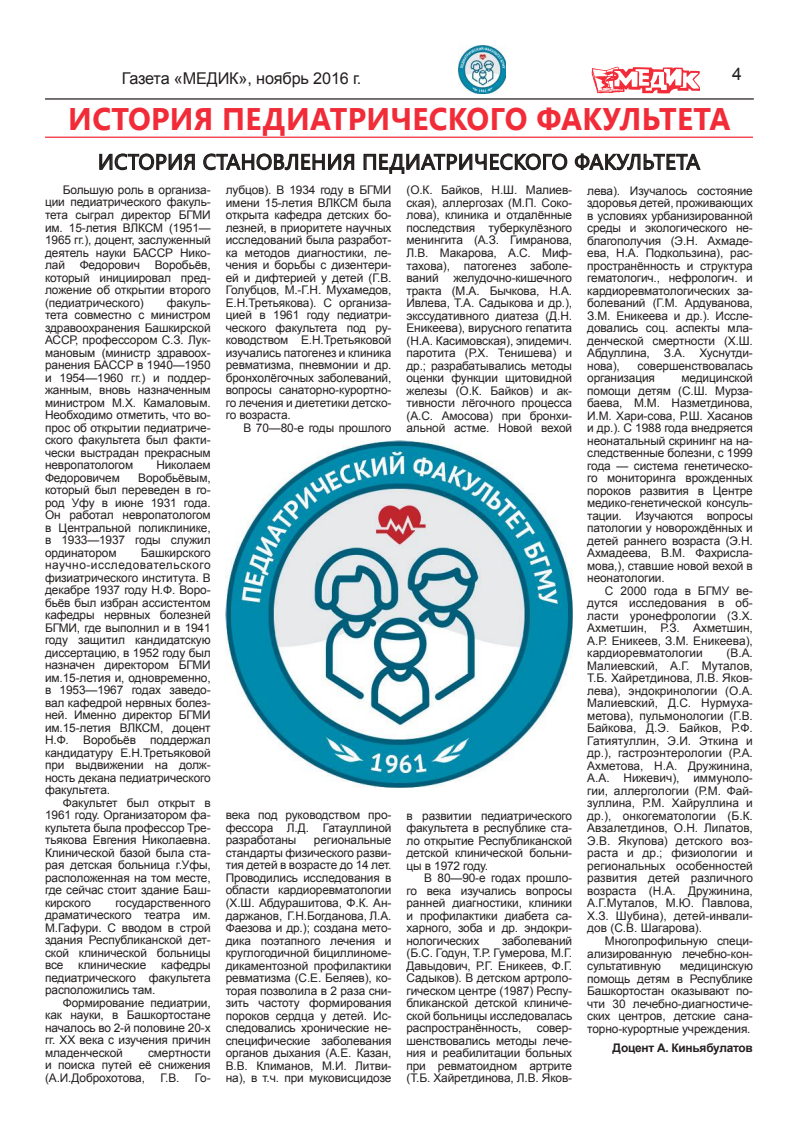
<style>
.page{position:relative;width:798px;height:1134px;background:#fff}
.page>*{position:absolute;margin:0;border:0;box-sizing:border-box;transform-origin:0 0}
.t1{font:700 31.25px "Segoe UI";letter-spacing:.01em;color:#f12c38;scale:.96 1}
.t2{font:21.25px "Segoe UI";letter-spacing:.02em;color:#241f1f}
.t3{font:17.5px "Arial";color:#241f1f}
.t4{font:16.25px "Arial";letter-spacing:-.01em;color:#241f1f}
.t5{font:11.88px/12.5px "Arial";letter-spacing:-.01em;color:#241f1f;text-align:justify}
.t6{font:700 11.88px "Arial";letter-spacing:-.02em;color:#241f1f}
</style>
<div class="page">
<svg style="left:591px;top:66px;width:108px;height:28px"></svg>
<hr style="left:45px;top:98px;width:708px;height:2px;background:#241f1f">
<hr style="left:45px;top:137px;width:707px;height:1px;background:#f12c38">
<img style="left:458px;top:46px;width:47px;height:47px">
<svg style="left:99px;top:153px;width:96px;height:18px"></svg>
<svg style="left:203px;top:153px;width:152px;height:18px"></svg>
<svg style="left:363px;top:153px;width:204px;height:21px"></svg>
<svg style="left:574px;top:153px;width:127px;height:18px"></svg>
<img style="left:226px;top:441px;width:346px;height:346px">
<h3 class="t4" style="left:122px;top:67px;width:241px">Газета «МЕДИК», ноябрь 2016 г.</h3>
<h3 class="t3" style="left:731px;top:62px;width:11px">4</h3>
<h1 class="t1" style="left:68px;top:97px;width:691px">ИСТОРИЯ ПЕДИАТРИЧЕСКОГО ФАКУЛЬТЕТА</h1>
<h2 class="t2" style="left:98px;top:147px;width:603px">ИСТОРИЯ СТАНОВЛЕНИЯ ПЕДИАТРИЧЕСКОГО ФАКУЛЬТЕТА</h2>
<p class="t5" style="left:45px;top:184px;width:167px;text-indent:18px">Большую роль в организа&shy;ции педиатрического факуль&shy;тета сыграл директор БГМИ им. 15-летия ВЛКСМ (1951— 1965 гг.), доцент, заслуженный деятель науки БАССР Нико&shy;лай Федорович Воробьёв, который инициировал пред&shy;ложение об открытии второго (педиатрического)</p>
<p class="t5" style="left:226px;top:184px;width:167px">лубцов). В 1934 году в БГМИ имени 15-летия ВЛКСМ была открыта кафедра детских бо&shy;лезней, в приоритете научных исследований была разработ&shy;ка методов диагностики, ле&shy;чения и борьбы с дизентери&shy;ей и дифтерией у детей (Г.В.<br>Голубцов, М.-Г.Н. Мухамедов, Е.Н.Третьякова). С организа&shy;цией в 1961 году педиатри&shy;ческого факультета под ру&shy;ководством Е.Н.Третьяковой изучались патогенез и клиника ревматизма, пневмонии и др. бронхолёгочных заболеваний, вопросы санаторно-курортно&shy;го лечения и диететики детско&shy;го возраста.</p>
<p class="t5" style="left:243px;top:422px;width:149px">В 70—80-е годы прошлого</p>
<p class="t5" style="left:406px;top:184px;width:167px">(О.К. Байков, Н.Ш. Малиев&shy;ская), аллергозах (М.П. Соко&shy;лова), клиника и отдалённые последствия туберкулёзного менингита (А.З. Гимранова, Л.В. Макарова, А.С. Миф&shy;тахова), патогенез заболе&shy;ваний желудочно-кишечного тракта (М.А. Бычкова, Н.А.<br>Ивлева, Т.А. Садыкова и др.), экссудативного диатеза (Д.Н.<br>Еникеева), вирусного гепатита (Н.А. Касимовская), эпидемич. паротита (Р.Х. Тенишева) и др.; разрабатывались методы оценки функции щитовидной железы (О.К. Байков) и ак&shy;тивности лёгочного процесса (А.С. Амосова) при бронхи&shy;альной астме. Новой вехой</p>
<p class="t5" style="left:587px;top:184px;width:167px">лева). Изучалось состояние здоровья детей, проживающих в условиях урбанизированной среды и экологического не&shy;благополучия (Э.Н. Ахмаде&shy;ева, Н.А. Подкользина), рас&shy;пространённость и структура гематологич., нефрологич. и кардиоревматологических за&shy;болеваний (Г.М. Ардуванова, З.М. Еникеева и др.). Иссле&shy;довались соц. аспекты мла&shy;денческой смертности (Х.Ш.<br>Абдуллина, З.А. Хуснутди&shy;нова),</p>
<p class="t5" style="left:45px;top:296px;width:167px;text-indent:122px">факуль&shy;тета совместно с министром здравоохранения Башкирской АССР, профессором С.З. Лук&shy;мановым (министр здравоох&shy;ранения БАССР в 1940—1950 и 1954—1960 гг.) и поддер&shy;жанным, вновь назначенным министром М.Х. Камаловым.<br>Необходимо отметить, что во&shy;прос об открытии педиатриче&shy;ского факультета был факти&shy;чески выстрадан прекрасным невропатологом</p>
<p class="t5" style="left:587px;top:359px;width:167px;text-indent:50px">совершенствовалась организация</p>
<p class="t5" style="left:587px;top:372px;width:167px;text-indent:94px">медицинской помощи детям (С.Ш. Мурза&shy;баева, М.М. Назметдинова, И.М. Хари-сова, Р.Ш. Хасанов и др.). С 1988 года внедряется неонатальный скрининг на на&shy;следственные болезни, с 1999 года — система генетическо&shy;го мониторинга врожденных пороков развития в Центре медико-генетической консуль&shy;тации. Изучаются вопросы патологии у новорождённых и детей раннего возраста (Э.Н.<br>Ахмадеева, В.М. Фахрисла&shy;мова,), ставшие новой вехой в неонатологии.</p>
<p class="t5" style="left:587px;top:584px;width:167px;text-indent:18px">С 2000 года в БГМУ ве&shy;дутся исследования в об&shy;ласти уронефрологии (З.Х.<br>Ахметшин, Р.З. Ахметшин, А.Р. Еникеев, З.М. Еникеева), кардиоревматологии</p>
<p class="t5" style="left:156px;top:459px;width:56px">Николаем</p>
<p class="t5" style="left:45px;top:471px;width:167px;text-indent:93px">Воробьёвым, который был переведен в го&shy;род Уфу в июне 1931 года.<br>Он работал невропатологом в Центральной поликлинике, в 1933—1937 годы служил ординатором</p>
<p class="t5" style="left:45px;top:471px;width:76px">Федоровичем</p>
<p class="t5" style="left:45px;top:546px;width:167px;text-indent:96px">Башкирского научно-исследовательского физиатрического института. В декабре 1937 году Н.Ф. Воро&shy;бьёв был избран ассистентом кафедры нервных болезней БГМИ, где выполнил и в 1941 году защитил кандидатскую диссертацию, в 1952 году был назначен директором БГМИ им.15-летия и, одновременно, в 1953—1967 годах заведо&shy;вал кафедрой нервных болез&shy;ней. Именно директор БГМИ им.15-летия ВЛКСМ, доцент Н.Ф. Воробьёв поддержал кандидатуру Е.Н.Третьяковой при выдвижении на долж&shy;ность декана педиатрического факультета.</p>
<p class="t5" style="left:45px;top:796px;width:167px;text-indent:18px">Факультет был открыт в 1961 году. Организатором фа&shy;культета была профессор Тре&shy;тьякова Евгения Николаевна.<br>Клинической базой была ста&shy;рая детская больница г.Уфы, расположенная на том месте, где сейчас стоит здание Баш&shy;кирского</p>
<p class="t5" style="left:587px;top:647px;width:167px;text-indent:139px">(В.А.<br>Малиевский, А.Г. Муталов, Т.Б. Хайретдинова, Л.В. Яков&shy;лева), эндокринологии (О.А.<br>Малиевский, Д.С. Нурмуха&shy;метова), пульмонологии (Г.В.<br>Байкова, Д.Э. Байков, Р.Ф.<br>Гатиятуллин, Э.И. Эткина и др.), гастроэнтерологии (Р.А.<br>Ахметова, Н.А. Дружинина, А.А. Нижевич), иммуноло&shy;гии, аллергологии (Р.М. Фай&shy;зуллина, Р.М. Хайруллина и др.), онкогематологии (Б.К.<br>Авзалетдинов, О.Н. Липатов, Э.В. Якупова) детского воз&shy;раста и др.; физиологии и региональных особенностей развития детей различного возраста (Н.А. Дружинина, А.Г.Муталов, М.Ю. Павлова, Х.З. Шубина), детей-инвали&shy;дов (С.В. Шагарова).</p>
<p class="t5" style="left:587px;top:935px;width:167px;text-indent:18px">Многопрофильную специ&shy;ализированную лечебно-кон&shy;сультативную</p>
<p class="t5" style="left:226px;top:809px;width:167px">века под руководством про&shy;фессора Л.Д. Гатауллиной разработаны</p>
<p class="t5" style="left:406px;top:809px;width:167px">в развитии педиатрического факультета в республике ста&shy;ло открытие Республиканской детской клинической больни&shy;цы в 1972 году.</p>
<p class="t5" style="left:406px;top:872px;width:167px;text-indent:18px">В 80—90-е годах прошло&shy;го века изучались вопросы ранней диагностики, клиники и профилактики диабета са&shy;харного, зоба и др. эндокри&shy;нологических</p>
<p class="t5" style="left:226px;top:834px;width:167px;text-indent:88px">региональные стандарты физического разви&shy;тия детей в возрасте до 14 лет.<br>Проводились исследования в области кардиоревматологии (Х.Ш. Абдурашитова, Ф.К. Ан&shy;даржанов, Г.Н.Богданова, Л.А.<br>Фаезова и др.); создана мето&shy;дика поэтапного лечения и круглогодичной бициллиноме&shy;дикаментозной профилактики ревматизма (С.Е. Беляев), ко&shy;торая позволила в 2 раза сни&shy;зить частоту формирования пороков сердца у детей. Ис&shy;следовались хронические не&shy;специфические заболевания органов дыхания (А.Е. Казан, В.В. Климанов, М.И. Литви&shy;на), в т.ч. при муковисцидозе</p>
<p class="t5" style="left:45px;top:896px;width:167px;text-indent:71px">государственного драматического театра им.<br>М.Гафури. С вводом в строй здания Республиканской дет&shy;ской клинической больницы все клинические кафедры педиатрического факультета расположились там.</p>
<p class="t5" style="left:45px;top:996px;width:167px;text-indent:18px">Формирование педиатрии, как науки, в Башкортостане началось во 2-й половине 20-х гг. ХХ века с изучения причин младенческой</p>
<p class="t5" style="left:406px;top:934px;width:167px;text-indent:95px">заболеваний (Б.С. Годун, Т.Р. Гумерова, М.Г.<br>Давыдович, Р.Г. Еникеев, Ф.Г.<br>Садыков). В детском артроло&shy;гическом центре (1987) Респу&shy;бликанской детской клиниче&shy;ской больницы исследовалась распространённость,</p>
<p class="t5" style="left:587px;top:960px;width:167px;text-indent:93px">медицинскую помощь детям в Республике Башкортостан оказывают по&shy;чти 30 лечебно-диагностиче&shy;ских центров, детские сана&shy;торно-курортные учреждения.</p>
<p class="t6" style="left:612px;top:1040px;width:142px">Доцент А. Киньябулатов</p>
<p class="t5" style="left:406px;top:1022px;width:167px;text-indent:130px">совер&shy;шенствовались методы лече&shy;ния и реабилитации больных при ревматоидном артрите (Т.Б. Хайретдинова, Л.В. Яков-</p>
<p class="t5" style="left:45px;top:1046px;width:167px;text-indent:103px">смертности и поиска путей её снижения (А.И.Доброхотова,</p>
<p class="t5" style="left:160px;top:1071px;width:21px">Г.В.</p>
<p class="t5" style="left:195px;top:1071px;width:17px">Го-</p>
</div>
